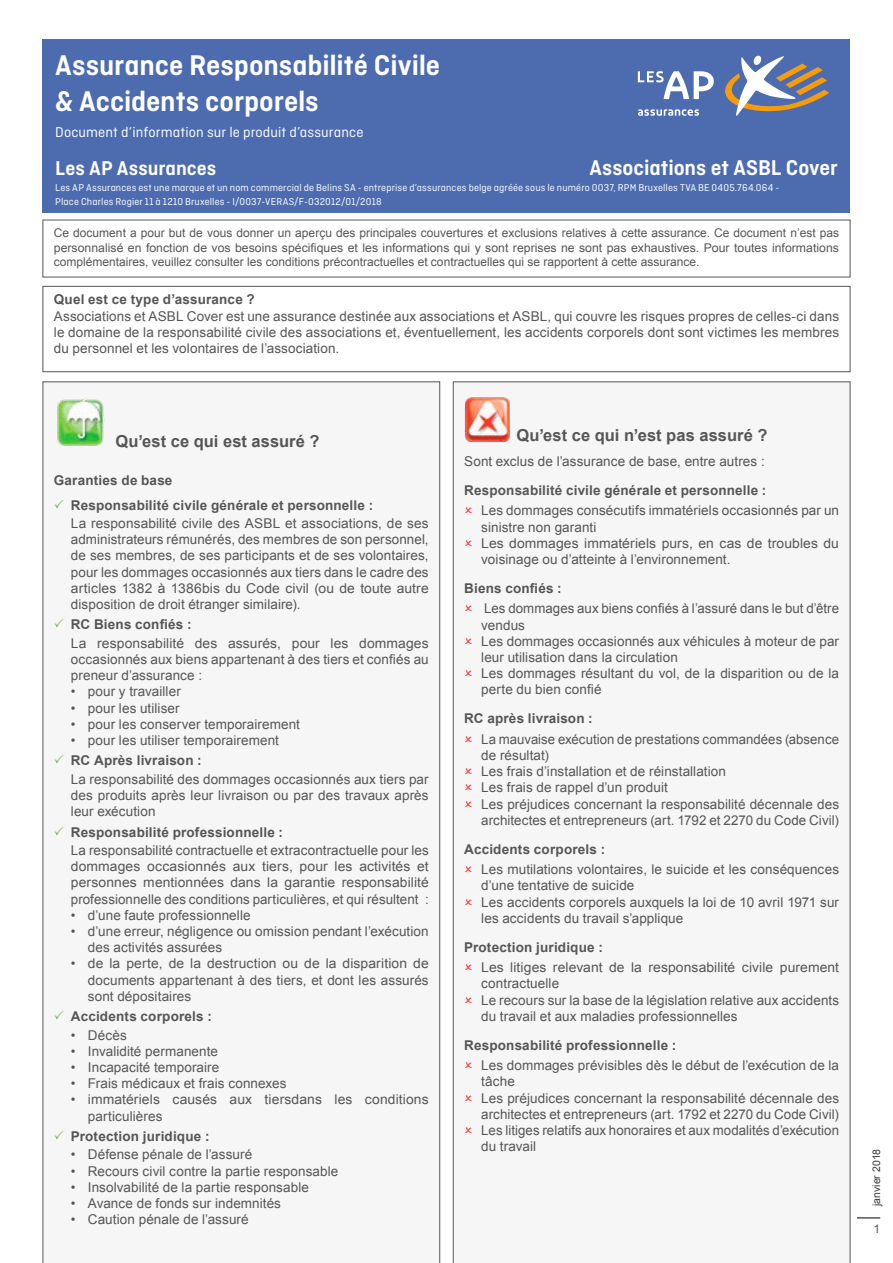
<style>
.page{position:relative;width:893px;height:1263px;background:#fff}
.page>*{position:absolute;margin:0;border:0;box-sizing:border-box;transform-origin:0 0}
.t1{font:600 30px/36px "Ciutadella";letter-spacing:-.005em;color:#fff}
.t2{font:600 22.5px "Ciutadella";color:#fff}
.t3{font:600 21px "Ciutadella";letter-spacing:.005em;color:#fff}
.t4{font:700 16.5px "Arial";letter-spacing:.005em;color:#565655}
.t5{font:15px "Ciutadella";letter-spacing:.005em;color:#fff}
.t6{font:13.5px/16.2px "Arial";letter-spacing:.005em;color:#565655}
.t7{font:700 13.5px/24.8px "Arial";letter-spacing:.015em;color:#565655}
.t8{font:12px/14.4px "Arial";color:#565655;text-align:justify}
.t9{font:10.5px/13.5px "Ciutadella";letter-spacing:.02em;color:#fff}
.t10{font:10.5px "Arial";color:#3a3a39}
</style>
<div class="page">
<svg style="left:857px;top:1217px;width:23px;height:1px"></svg>
<div style="left:43px;top:40px;width:807px;height:170px;background:#4d6caf"></div>
<div style="left:43px;top:286px;width:807px;height:86px;border:1px solid #565655"></div>
<div style="left:43px;top:381px;width:397px;height:882px;background:#f6f6f6"></div>
<div style="left:453px;top:381px;width:397px;height:882px;background:#f6f6f6"></div>
<img style="left:465px;top:397px;width:44px;height:45px">
<svg style="left:638px;top:109px;width:61px;height:7px"></svg>
<svg style="left:725px;top:56px;width:104px;height:60px"></svg>
<svg style="left:638px;top:71px;width:76px;height:28px"></svg>
<svg style="left:55px;top:499px;width:9px;height:9px"></svg>
<svg style="left:55px;top:619px;width:9px;height:9px"></svg>
<svg style="left:55px;top:755px;width:9px;height:9px"></svg>
<svg style="left:55px;top:826px;width:9px;height:9px"></svg>
<svg style="left:55px;top:1011px;width:9px;height:8px"></svg>
<svg style="left:55px;top:1130px;width:9px;height:9px"></svg>
<svg style="left:465px;top:507px;width:7px;height:6px"></svg>
<svg style="left:465px;top:539px;width:7px;height:7px"></svg>
<svg style="left:465px;top:605px;width:7px;height:6px"></svg>
<svg style="left:465px;top:637px;width:7px;height:7px"></svg>
<svg style="left:465px;top:670px;width:7px;height:6px"></svg>
<svg style="left:465px;top:735px;width:7px;height:7px"></svg>
<svg style="left:465px;top:768px;width:7px;height:6px"></svg>
<svg style="left:465px;top:784px;width:7px;height:6px"></svg>
<svg style="left:465px;top:800px;width:7px;height:6px"></svg>
<svg style="left:465px;top:866px;width:7px;height:6px"></svg>
<svg style="left:465px;top:898px;width:7px;height:6px"></svg>
<svg style="left:465px;top:964px;width:7px;height:6px"></svg>
<svg style="left:465px;top:996px;width:7px;height:6px"></svg>
<svg style="left:465px;top:1062px;width:7px;height:6px"></svg>
<svg style="left:465px;top:1094px;width:7px;height:6px"></svg>
<svg style="left:465px;top:1127px;width:7px;height:6px"></svg>
<h1 class="t1" style="left:55px;top:47px;width:386px">Assurance Responsabilité Civile &amp; Accidents corporels</h1>
<p class="t5" style="left:55px;top:124px;width:310px">Document d’information sur le produit d’assurance</p>
<h3 class="t3" style="left:55px;top:156px;width:163px">Les AP Assurances</h3>
<h2 class="t2" style="left:589px;top:155px;width:250px">Associations et ASBL Cover</h2>
<p class="t9" style="left:55px;top:181px;width:725px">Les AP Assurances est une marque et un nom commercial de Belins SA - entreprise d’assurances belge agréée sous le numéro 0037, RPM Bruxelles TVA BE 0405.764.064 -<br>Place Charles Rogier 11 à 1210 Bruxelles - I/0037-VERAS/F-032012/01/2018</p>
<h1 class="t1" style="left:189px;top:50px;width:105px">Incendie</h1>
<p class="t5" style="left:55px;top:91px;width:310px">Document d’information sur le produit d’assurance</p>
<p class="t9" style="left:55px;top:180px;width:684px">Entreprise d’ ssurances belge agréée sous le numéro 0037, RPM Bruxelles TVA BE 0405.764.064 - avenue Galilée, 5 à 1210 Bruxelles – I/0037-AR08/01/2018</p>
<p class="t8" style="left:54px;top:226px;width:787px">Ce document a pour but de vous donner un aperçu des principales couvertures et exclusions relatives à cette assurance. Ce document n’est pas personnalisé en fonction de vos besoins spécifiques et les informations qui y sont reprises ne sont pas exhaustives. Pour toutes informations complémentaires, veuillez consulter les conditions précontractuelles et contractuelles qui se rapportent à cette assurance.</p>
<p class="t7" style="left:54px;top:288px;width:202px">Quel est ce type d’assurance ?</p>
<p class="t6" style="left:54px;top:308px;width:787px;text-align:justify">Associations et ASBL Cover est une assurance destinée aux associations et ASBL, qui couvre les risques propres de celles-ci dans le domaine de la responsabilité civile des associations et, éventuellement, les accidents corporels dont sont victimes les membres du personnel et les volontaires de l’association.</p>
<p class="t4" style="left:115px;top:431px;width:206px">Qu’est ce qui est assuré ?</p>
<p class="t7" style="left:71px;top:468px;width:304px;text-indent:-17px">Garanties de base<br>Responsabilité civile générale et personnelle :</p>
<p class="t6" style="left:71px;top:515px;width:359px;text-align:justify">La responsabilité civile des ASBL et associations, de ses administrateurs rémunérés, des membres de son personnel, de ses membres, de ses participants et de ses volontaires, pour les dommages occasionnés aux tiers dans le cadre des articles 1382 à 1386bis du Code civil (ou de toute autre disposition de droit étranger similaire).</p>
<p class="t7" style="left:71px;top:613px;width:122px">RC Biens confiés :</p>
<p class="t6" style="left:71px;top:635px;width:359px;text-align:justify">La responsabilité des assurés, pour les dommages occasionnés aux biens appartenant à des tiers et confiés au preneur d’assurance :</p>
<p class="t6" style="left:71px;top:684px;width:111px">• pour y travailler</p>
<p class="t6" style="left:71px;top:700px;width:110px">• pour les utiliser</p>
<p class="t6" style="left:71px;top:716px;width:231px">• pour les conserver temporairement</p>
<p class="t6" style="left:71px;top:732px;width:210px">• pour les utiliser temporairement</p>
<p class="t7" style="left:71px;top:749px;width:132px">RC Après livraison :</p>
<p class="t6" style="left:71px;top:771px;width:359px;text-align:justify">La responsabilité des dommages occasionnés aux tiers par des produits après leur livraison ou par des travaux après leur exécution</p>
<p class="t7" style="left:71px;top:820px;width:214px">Responsabilité professionnelle :</p>
<p class="t6" style="left:71px;top:842px;width:359px;text-align:justify">La responsabilité contractuelle et extracontractuelle pour les dommages occasionnés aux tiers, pour les activités et personnes mentionnées dans la garantie responsabilité professionnelle des conditions particulières, et qui résultent :</p>
<p class="t6" style="left:71px;top:907px;width:181px">• d’une faute professionnelle</p>
<p class="t6" style="left:88px;top:923px;width:342px;text-indent:-17px">• d’une erreur, négligence ou omission pendant l’exécution des activités assurées</p>
<p class="t6" style="left:88px;top:956px;width:342px;text-align:justify;text-indent:-17px">• de la perte, de la destruction ou de la disparition de documents appartenant à des tiers, et dont les assurés sont dépositaires</p>
<p class="t7" style="left:71px;top:1004px;width:142px">Accidents corporels :</p>
<p class="t6" style="left:71px;top:1027px;width:57px">• Décès</p>
<p class="t6" style="left:71px;top:1043px;width:149px">• Invalidité permanente</p>
<p class="t6" style="left:71px;top:1059px;width:150px">• Incapacité temporaire</p>
<p class="t6" style="left:71px;top:1075px;width:217px">• Frais médicaux et frais connexes</p>
<p class="t6" style="left:88px;top:1092px;width:342px;text-indent:-17px">• immatériels causés aux tiersdans les conditions particulières</p>
<p class="t7" style="left:71px;top:1124px;width:140px">Protection juridique :</p>
<p class="t6" style="left:71px;top:1146px;width:183px">• Défense pénale de l’assuré</p>
<p class="t6" style="left:71px;top:1163px;width:269px">• Recours civil contre la partie responsable</p>
<p class="t6" style="left:71px;top:1179px;width:240px">• Insolvabilité de la partie responsable</p>
<p class="t6" style="left:71px;top:1195px;width:212px">• Avance de fonds sur indemnités</p>
<p class="t6" style="left:71px;top:1211px;width:179px">• Caution pénale de l’assuré</p>
<p class="t4" style="left:516px;top:424px;width:253px">Qu’est ce qui n’est pas assuré ?</p>
<p class="t6" style="left:464px;top:453px;width:302px">Sont exclus de l’assurance de base, entre autres :</p>
<p class="t7" style="left:464px;top:478px;width:304px">Responsabilité civile générale et personnelle :</p>
<p class="t6" style="left:481px;top:503px;width:359px">Les dommages consécutifs immatériels occasionnés par un sinistre non garanti<br>Les dommages immatériels purs, en cas de troubles du voisinage ou d’atteinte à l’environnement.</p>
<p class="t7" style="left:464px;top:576px;width:99px">Biens confiés :</p>
<p class="t6" style="left:481px;top:601px;width:359px">Les dommages aux biens confiés à l’assuré dans le but d’être vendus<br>Les dommages occasionnés aux véhicules à moteur de par leur utilisation dans la circulation<br>Les dommages résultant du vol, de la disparition ou de la perte du bien confié</p>
<p class="t7" style="left:464px;top:707px;width:130px">RC après livraison :</p>
<p class="t6" style="left:481px;top:731px;width:359px">La mauvaise exécution de prestations commandées (absence de résultat)<br>Les frais d’installation et de réinstallation<br>Les frais de rappel d’un produit<br>Les préjudices concernant la responsabilité décennale des architectes et entrepreneurs (art. 1792 et 2270 du Code Civil)</p>
<p class="t7" style="left:464px;top:837px;width:142px">Accidents corporels :</p>
<p class="t6" style="left:481px;top:861px;width:359px">Les mutilations volontaires, le suicide et les conséquences d’une tentative de suicide<br>Les accidents corporels auxquels la loi de 10 avril 1971 sur les accidents du travail s’applique</p>
<p class="t7" style="left:464px;top:935px;width:140px">Protection juridique :</p>
<p class="t6" style="left:481px;top:959px;width:359px">Les litiges relevant de la responsabilité civile purement contractuelle<br>Le recours sur la base de la législation relative aux accidents du travail et aux maladies professionnelles</p>
<p class="t7" style="left:464px;top:1033px;width:214px">Responsabilité professionnelle :</p>
<p class="t6" style="left:481px;top:1057px;width:359px">Les dommages prévisibles dès le début de l’exécution de la tâche<br>Les préjudices concernant la responsabilité décennale des architectes et entrepreneurs (art. 1792 et 2270 du Code Civil)<br>Les litiges relatifs aux honoraires et aux modalités d’exécution du travail</p>
<p class="t10" style="left:870px;top:1206px;width:59px;rotate:-90deg">janvier 2018</p>
<p class="t8" style="left:873px;top:1222px;width:8px">1</p>
</div>
